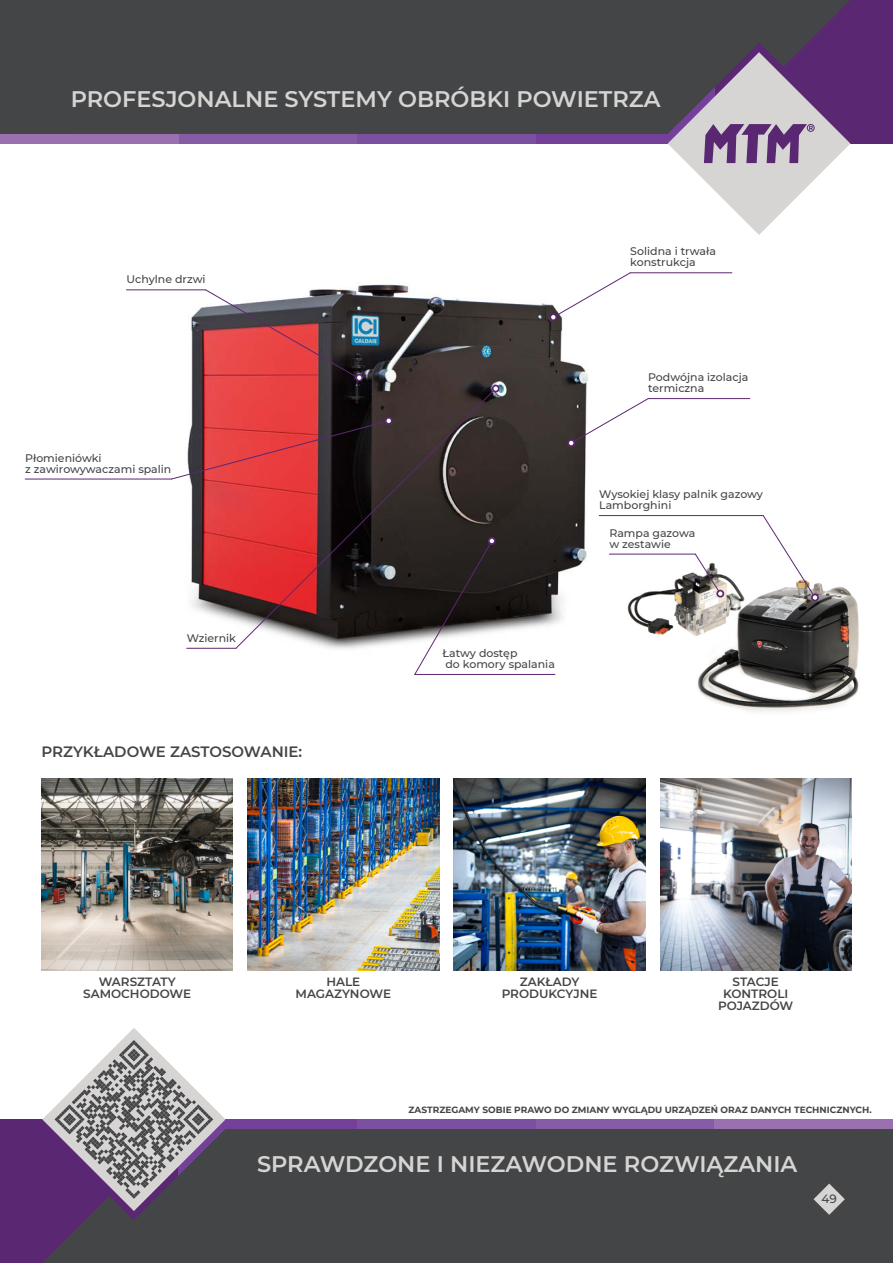
<style>
.page{position:relative;width:893px;height:1263px;background:#fff}
.page>*{position:absolute;margin:0;border:0;box-sizing:border-box;transform-origin:0 0}
.t1{font:600 22.5px "Montserrat";color:#d6d5d3}
.t2{font:600 15px "Montserrat";color:#444547}
.t3{font:600 12px/12px "Montserrat";color:#444547;text-align:center}
.t4{font:500 12px "Montserrat";color:#444547}
.t5{font:500 10.95px/10.9px "Montserrat";color:#444547}
.t6{font:700 9px "Montserrat";color:#444547}
</style>
<div class="page">
<div style="left:0;top:1119px;width:893px;height:144px;background:#5a2873"></div>
<div style="left:357px;top:1119px;width:179px;height:144px;background:#7c50a0"></div>
<div style="left:536px;top:1119px;width:178px;height:144px;background:#875ca6"></div>
<svg style="left:714px;top:1119px;width:179px;height:144px;background:#6b5876"></svg>
<div style="left:179px;top:1119px;width:178px;height:144px;background:#754099"></div>
<div style="left:42px;top:1142px;width:838px;height:121px;background:#444547"></div>
<div style="left:225px;top:1129px;width:625px;height:91px;background:#444547"></div>
<svg style="left:813px;top:1183px;width:32px;height:32px"></svg>
<div style="left:0;top:0;width:893px;height:144px;background:#5a2873"></div>
<div style="left:357px;top:0;width:179px;height:144px;background:#7c50a0"></div>
<div style="left:179px;top:0;width:178px;height:144px;background:#875ca6"></div>
<div style="left:0;top:0;width:179px;height:144px;background:#9a70b0"></div>
<div style="left:536px;top:0;width:178px;height:144px;background:#754099"></div>
<svg style="left:668px;top:134px;width:182px;height:101px"></svg>
<svg style="left:73px;top:121px;width:768px;height:13px;background:#59545d"></svg>
<svg style="left:73px;top:0;width:777px;height:121px;background:#4c4a50"></svg>
<div style="left:0;top:0;width:73px;height:134px;background:#444547"></div>
<img style="left:157px;top:284px;width:471px;height:391px">
<svg style="left:235px;top:387px;width:262px;height:262px;background:#663535"></svg>
<svg style="left:492px;top:385px;width:8px;height:7px"></svg>
<svg style="left:494px;top:386px;width:4px;height:5px"></svg>
<svg style="left:355px;top:374px;width:8px;height:8px"></svg>
<svg style="left:205px;top:289px;width:156px;height:91px;background:#9d585c"></svg>
<svg style="left:567px;top:439px;width:8px;height:8px"></svg>
<svg style="left:569px;top:397px;width:80px;height:48px"></svg>
<svg style="left:549px;top:313px;width:8px;height:8px"></svg>
<svg style="left:551px;top:272px;width:80px;height:47px"></svg>
<svg style="left:385px;top:417px;width:8px;height:8px"></svg>
<svg style="left:170px;top:419px;width:221px;height:61px;background:#9c4346"></svg>
<svg style="left:488px;top:537px;width:8px;height:8px"></svg>
<svg style="left:414px;top:539px;width:80px;height:136px"></svg>
<hr style="left:187px;top:648px;width:49px;height:1px;background:#5d2772">
<hr style="left:126px;top:289px;width:80px;height:1px;background:#5d2772">
<hr style="left:648px;top:398px;width:102px;height:1px;background:#5d2772">
<hr style="left:630px;top:272px;width:102px;height:1px;background:#5d2772">
<hr style="left:415px;top:674px;width:140px;height:1px;background:#5d2772">
<hr style="left:25px;top:479px;width:146px;height:1px;background:#5d2772">
<img style="left:627px;top:532px;width:232px;height:180px">
<svg style="left:811px;top:594px;width:8px;height:7px"></svg>
<svg style="left:762px;top:515px;width:55px;height:85px"></svg>
<svg style="left:716px;top:590px;width:8px;height:7px"></svg>
<svg style="left:694px;top:553px;width:28px;height:43px"></svg>
<hr style="left:599px;top:515px;width:164px;height:1px;background:#5d2772">
<hr style="left:609px;top:554px;width:86px;height:1px;background:#5d2772">
<img style="left:42px;top:779px;width:191px;height:191px">
<img style="left:248px;top:779px;width:191px;height:191px">
<img style="left:454px;top:779px;width:191px;height:191px">
<img style="left:660px;top:779px;width:191px;height:191px">
<svg style="left:43px;top:1028px;width:182px;height:183px"></svg>
<h1 class="t1" style="left:71px;top:85px;width:591px">PROFESJONALNE SYSTEMY OBRÓBKI POWIETRZA</h1>
<p class="t5" style="left:126px;top:274px;width:81px">Uchylne drzwi</p>
<p class="t5" style="left:25px;top:452px;width:148px">Płomieniówki<br>z zawirowywaczami spalin</p>
<p class="t5" style="left:187px;top:632px;width:51px">Wziernik</p>
<h2 class="t2" style="left:42px;top:743px;width:262px">PRZYKŁADOWE ZASTOSOWANIE:</h2>
<h2 class="t2" style="left:42px;top:748px;width:134px">ZASTOSOWANIE:</h2>
<p class="t5" style="left:442px;top:648px;width:114px">Łatwy dostęp<br>do komory spalania</p>
<p class="t5" style="left:630px;top:246px;width:87px">Solidna i trwała konstrukcja</p>
<p class="t5" style="left:648px;top:372px;width:102px">Podwójna izolacja termiczna</p>
<p class="t5" style="left:599px;top:489px;width:165px">Wysokiej klasy palnik gazowy<br>Lamborghini</p>
<p class="t5" style="left:609px;top:527px;width:87px">Rampa gazowa w zestawie</p>
<p class="t3" style="left:83px;top:976px;width:109px">WARSZTATY<br>SAMOCHODOWE</p>
<p class="t3" style="left:718px;top:976px;width:77px">STACJE<br>KONTROLI<br>POJAZDÓW</p>
<p class="t3" style="left:296px;top:976px;width:97px">HALE<br>MAGAZYNOWE</p>
<p class="t3" style="left:502px;top:976px;width:97px">ZAKŁADY<br>PRODUKCYJNE</p>
<p class="t6" style="left:409px;top:1104px;width:465px">ZASTRZEGAMY SOBIE PRAWO DO ZMIANY WYGLĄDU URZĄDZEŃ ORAZ DANYCH TECHNICZNYCH.</p>
<h1 class="t1" style="left:257px;top:1150px;width:542px">SPRAWDZONE I NIEZAWODNE ROZWIĄZANIA</h1>
<p class="t4" style="left:821px;top:1192px;width:17px">49</p>
</div>
